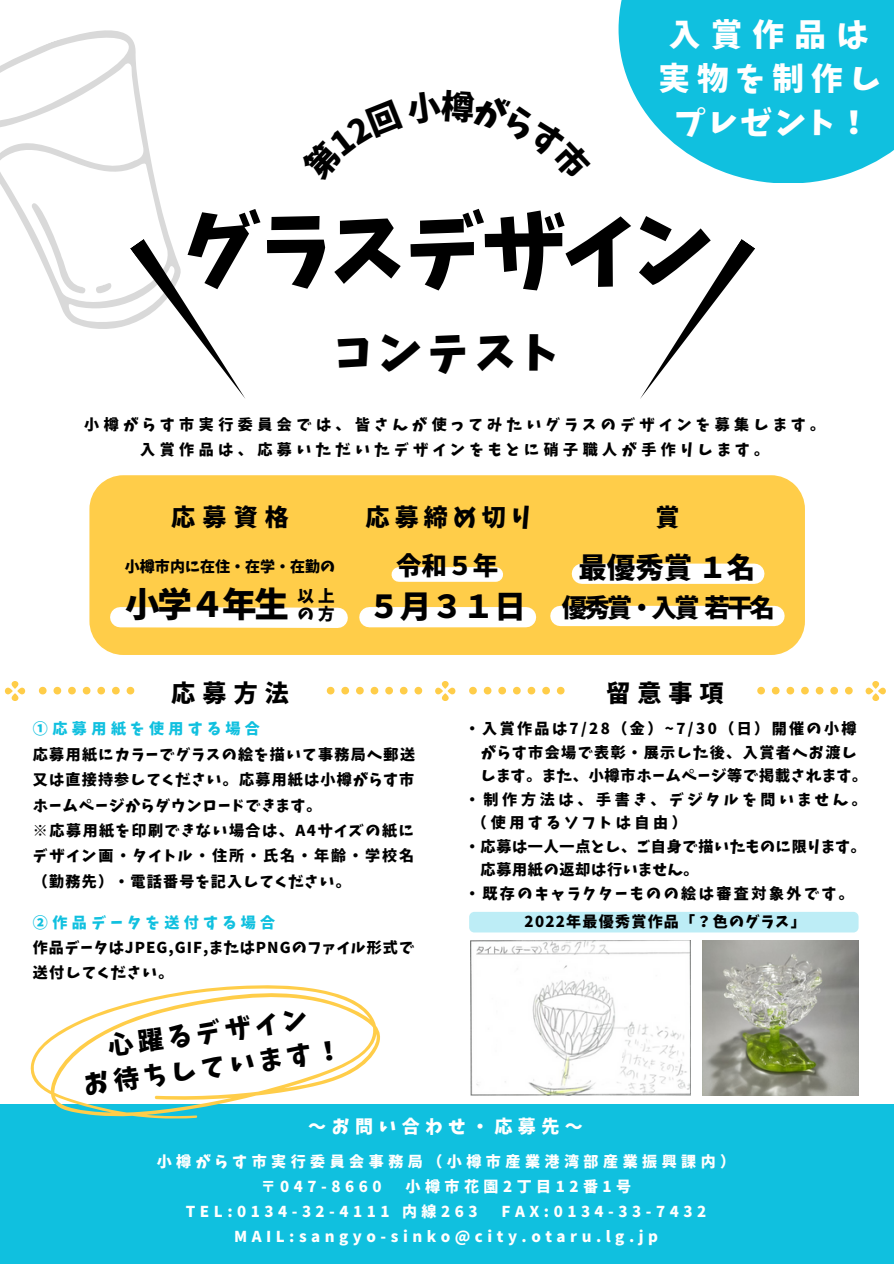
<style>
.page{position:relative;width:894px;height:1264px;background:#fff}
.page>*{position:absolute;margin:0;border:0;box-sizing:border-box;transform-origin:0 0}
.t1{font:82.5px "Keifont";letter-spacing:-.03em;color:#000}
.t2{font:45px "Keifont";letter-spacing:.12em;color:#000}
.t3{font:34.5px "Keifont";letter-spacing:-.065em;color:#000}
.t4{font:31.5px/44px "Keifont";letter-spacing:.225em;color:#fff;text-align:center}
.t5{font:31.5px "Keifont";color:#000}
.t6{font:28.5px "Keifont";letter-spacing:-.005em;color:#000}
.t7{font:25.5px/35px "Keifont";letter-spacing:-.12em;color:#000;text-align:center}
.t8{font:24px "Keifont";letter-spacing:.29em;color:#000}
.t9{font:18px "Keifont";letter-spacing:.3em;color:#fff}
.t10{font:16.5px "Keifont";color:#000}
.t11{font:15px/25.3px "Keifont";letter-spacing:.09em;color:#000}
.t12{font:15px/25.2px "Keifont";letter-spacing:.3em;color:#fff}
.t13{font:15px/24.8px "Keifont";letter-spacing:.3em;color:#000;text-align:center}
.t14{font:15px "Keifont";letter-spacing:.05em;color:#000}
.t15{font:15px/25.3px "Keifont";letter-spacing:.07em;color:#000}
.t16{font:15px "Keifont";letter-spacing:.25em;color:#000}
.t17{font:15px "Keifont";letter-spacing:.16em;color:#000}
.t18{font:15px "Keifont";letter-spacing:.3em;color:#10c0df}
.t19{font:15px "Keifont";letter-spacing:.065em;color:#000}
.t20{font:15px "Keifont";letter-spacing:.17em;color:#000}
.t21{font:15px "Keifont";color:#000}
</style>
<div class="page">
<svg style="left:0;top:30px;width:170px;height:299px"></svg>
<svg style="left:130px;top:239px;width:115px;height:159px"></svg>
<svg style="left:640px;top:239px;width:115px;height:160px"></svg>
<div style="left:618px;top:0;width:275px;height:183px;background:#10c0df"></div>
<div style="left:0;top:1104px;width:893px;height:159px;background:#10c0df"></div>
<div style="left:89px;top:475px;width:715px;height:180px;background:#ffcd49"></div>
<svg style="left:100px;top:597px;width:258px;height:41px"></svg>
<div style="left:369px;top:607px;width:157px;height:20px;background:#fff"></div>
<div style="left:581px;top:563px;width:173px;height:21px;background:#fff"></div>
<div style="left:560px;top:606px;width:214px;height:20px;background:#fff"></div>
<svg style="left:435px;top:681px;width:20px;height:20px"></svg>
<svg style="left:414px;top:686px;width:8px;height:8px"></svg>
<svg style="left:400px;top:686px;width:7px;height:8px"></svg>
<svg style="left:385px;top:686px;width:8px;height:8px"></svg>
<svg style="left:370px;top:686px;width:8px;height:8px"></svg>
<svg style="left:356px;top:686px;width:7px;height:8px"></svg>
<svg style="left:341px;top:686px;width:8px;height:8px"></svg>
<svg style="left:327px;top:686px;width:7px;height:8px"></svg>
<svg style="left:556px;top:686px;width:8px;height:8px"></svg>
<svg style="left:542px;top:686px;width:8px;height:8px"></svg>
<svg style="left:527px;top:686px;width:8px;height:8px"></svg>
<svg style="left:513px;top:686px;width:7px;height:8px"></svg>
<svg style="left:498px;top:686px;width:8px;height:8px"></svg>
<svg style="left:483px;top:686px;width:8px;height:8px"></svg>
<svg style="left:469px;top:686px;width:7px;height:8px"></svg>
<svg style="left:865px;top:681px;width:20px;height:20px"></svg>
<svg style="left:845px;top:686px;width:7px;height:8px"></svg>
<svg style="left:830px;top:686px;width:7px;height:8px"></svg>
<svg style="left:815px;top:686px;width:8px;height:8px"></svg>
<svg style="left:801px;top:686px;width:7px;height:8px"></svg>
<svg style="left:786px;top:686px;width:8px;height:8px"></svg>
<svg style="left:771px;top:686px;width:8px;height:8px"></svg>
<svg style="left:757px;top:686px;width:7px;height:8px"></svg>
<svg style="left:5px;top:681px;width:20px;height:20px"></svg>
<svg style="left:127px;top:686px;width:7px;height:8px"></svg>
<svg style="left:112px;top:686px;width:8px;height:8px"></svg>
<svg style="left:97px;top:686px;width:8px;height:8px"></svg>
<svg style="left:83px;top:686px;width:7px;height:8px"></svg>
<svg style="left:68px;top:686px;width:8px;height:8px"></svg>
<svg style="left:53px;top:686px;width:8px;height:8px"></svg>
<svg style="left:39px;top:686px;width:8px;height:8px"></svg>
<svg style="left:30px;top:985px;width:350px;height:134px"></svg>
<div style="left:399px;top:567px;width:96px;height:15px;background:#fff"></div>
<img style="left:470px;top:940px;width:219px;height:155px">
<img style="left:702px;top:940px;width:156px;height:155px">
<div style="left:469px;top:911px;width:389px;height:21px;background:#bdedf6;border-radius:5px"></div>
<h3 class="t4" style="left:658px;top:12px;width:224px">入賞作品は実物を制作しプレゼント！</h3>
<h1 class="t1" style="left:183px;top:209px;width:533px">グラスデザイン</h1>
<h2 class="t2" style="left:335px;top:330px;width:225px">コンテスト</h2>
<p class="t13" style="left:84px;top:412px;width:742px">小樽がらす市実行委員会では、皆さんが使ってみたいグラスのデザインを募集します。入賞作品は、応募いただいたデザインをもとに硝子職人が手作りします。</p>
<h3 class="t8" style="left:171px;top:505px;width:119px">応募資格</h3>
<h3 class="t8" style="left:365px;top:505px;width:167px">応募締め切り</h3>
<h3 class="t8" style="left:655px;top:505px;width:26px">賞</h3>
<p class="t21" style="left:125px;top:559px;width:212px">小樽市内に在住・在学・在勤の</p>
<h3 class="t7" style="left:396px;top:548px;width:104px">令和５年</h3>
<h3 class="t5" style="left:368px;top:591px;width:159px">５月３１日</h3>
<h3 class="t6" style="left:578px;top:553px;width:178px">最優秀賞１名</h3>
<h3 class="t7" style="left:562px;top:591px;width:214px">優秀賞・入賞若干名</h3>
<h3 class="t3" style="left:125px;top:587px;width:211px">小学４年生<sup>以上</sup></h3>
<p class="t10" style="left:297px;top:605px;width:39px">の方</p>
<h3 class="t8" style="left:171px;top:681px;width:119px">応募方法</h3>
<p class="t18" style="left:33px;top:721px;width:228px">①応募用紙を使用する場合</p>
<p class="t11" style="left:33px;top:741px;width:383px">応募用紙にカラーでグラスの絵を描いて事務局へ郵送又は直接持参してください。応募用紙は小樽がらす市ホームページからダウンロードできます。<br>※応募用紙を印刷できない場合は、A4サイズの紙にデザイン画・タイトル・住所・氏名・年齢・学校名（勤務先）・電話番号を記入してください。</p>
<p class="t18" style="left:33px;top:914px;width:244px">②作品データを送付する場合</p>
<p class="t15" style="left:33px;top:934px;width:382px">作品データはJPEG,GIF,またはPNGのファイル形式で送付してください。</p>
<h3 class="t7" style="left:76px;top:1033px;width:261px;rotate:-8deg">心躍るデザイン<br>お待ちしています！</h3>
<h3 class="t8" style="left:606px;top:681px;width:118px">留意事項</h3>
<p class="t17" style="left:464px;top:721px;width:393px">・入賞作品は7/28（金）~7/30（日）開催の小樽</p>
<p class="t11" style="left:481px;top:739px;width:377px">がらす市会場で表彰・展示した後、入賞者へお渡し</p>
<p class="t19" style="left:480px;top:768px;width:388px">します。また、小樽市ホームページ等で掲載されます。</p>
<p class="t16" style="left:464px;top:791px;width:403px">・制作方法は、手書き、デジタルを問いません。</p>
<p class="t16" style="left:472px;top:815px;width:216px">（使用するソフトは自由）</p>
<p class="t14" style="left:464px;top:838px;width:402px">・応募は一人一点とし、ご自身で描いたものに限ります。</p>
<p class="t14" style="left:480px;top:862px;width:219px">応募用紙の返却は行いません。</p>
<p class="t20" style="left:464px;top:885px;width:390px">・既存のキャラクターものの絵は審査対象外です。</p>
<p class="t11" style="left:524px;top:909px;width:282px">2022年最優秀賞作品「？色のグラス」</p>
<p class="t9" style="left:308px;top:1117px;width:276px">～お問い合わせ・応募先～</p>
<p class="t12" style="left:260px;top:1148px;width:476px;text-indent:-104px">小樽がらす市実行委員会事務局（小樽市産業港湾部産業振興課内）〒047-8660</p>
<p class="t12" style="left:186px;top:1174px;width:447px;text-indent:219px">小樽市花園2丁目12番1号<br>TEL:0134-32-4111 内線263</p>
<p class="t12" style="left:234px;top:1199px;width:473px;text-indent:267px">FAX:0134-33-7432<br>MAIL:sangyo-sinko@city.otaru.lg.jp</p>
</div>
